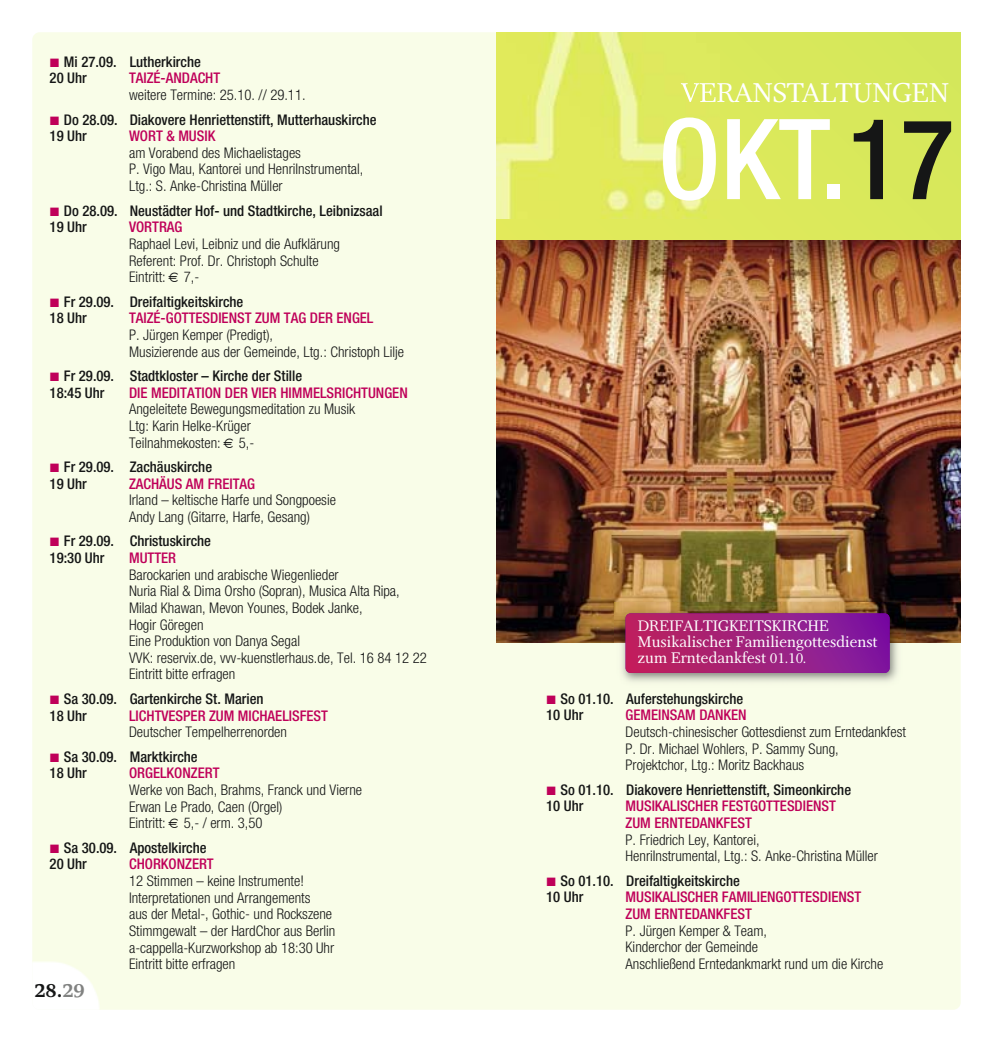
<style>
.page{position:relative;width:993px;height:1042px;background:#fff}
.page>*{position:absolute;margin:0;border:0;box-sizing:border-box;transform-origin:0 0}
.t1{font:500 condensed 112px "Helvetica Neue";color:#fff}
.t2{font:28px "Res Publica";color:#fff}
.t3{font:700 19.25px "Res Publica";color:#151616}
.t4{font:15.75px/15.8px "Res Publica";color:#fff}
.t5{font:300 condensed 14.7px/16.6px "Helvetica Neue";color:#151616}
.t6{font:500 condensed 14.7px/16.6px "Helvetica Neue";color:#151616}
.t7{font:500 condensed 14.7px/16.6px "Helvetica Neue";color:#bf0059}
.s1{font-family:"European Pi Three";font-weight:400;font-stretch:normal;font-size:12.25px;color:#bf0059}
.s2{color:#818281}
.s3{color:#151616}
</style>
<div class="page">
<div style="left:32px;top:32px;width:928px;height:977px;background:#f9fde8;border-radius:7px"></div>
<img style="left:32px;top:962px;width:68px;height:47px">
<img style="left:960px;top:32px;width:1px;height:53px">
<img style="left:496px;top:240px;width:464px;height:402px">
<img style="left:614px;top:602px;width:290px;height:80px">
<div style="left:625px;top:613px;width:264px;height:60px;background:linear-gradient(to right,#c0245a,#7c19a4);border-radius:5px"></div>
<div style="left:496px;top:32px;width:464px;height:208px;background:#d9e95b"></div>
<img style="left:496px;top:32px;width:210px;height:186px">
<img style="left:662px;top:118px;width:54px;height:83px">
<img style="left:680px;top:83px;width:38px;height:19px">
<p class="t6" style="left:50px;top:55px;width:153px"><span class="s1">-</span> Mi 27.09. Lutherkirche<br>20 Uhr</p>
<p class="t7" style="left:129px;top:71px;width:93px">TAIZÉ-ANDACHT</p>
<p class="t5" style="left:129px;top:88px;width:178px">weitere Termine: 25.10. // 29.11.</p>
<p class="t6" style="left:50px;top:112px;width:328px"><span class="s1">-</span> Do 28.09. Diakovere Henriettenstift, Mutterhauskirche<br>19 Uhr</p>
<p class="t7" style="left:129px;top:129px;width:88px">WORT &amp; MUSIK</p>
<p class="t5" style="left:129px;top:146px;width:236px">am Vorabend des Michaelistages<br>P. Vigo Mau, Kantorei und HenriInstrumental,<br>Ltg.: S. Anke-Christina Müller</p>
<p class="t6" style="left:50px;top:203px;width:334px"><span class="s1">-</span> Do 28.09. Neustädter Hof- und Stadtkirche, Leibnizsaal<br>19 Uhr</p>
<p class="t7" style="left:129px;top:220px;width:55px">VORTRAG</p>
<p class="t5" style="left:129px;top:237px;width:212px">Raphael Levi, Leibniz und die Aufklärung<br>Referent: Prof. Dr. Christoph Schulte<br>Eintritt: 7,-</p>
<p class="t6" style="left:50px;top:294px;width:195px"><span class="s1">-</span> Fr 29.09. Dreifaltigkeitskirche<br>18 Uhr</p>
<p class="t7" style="left:129px;top:311px;width:246px">TAIZÉ-GOTTESDIENST ZUM TAG DER ENGEL</p>
<p class="t5" style="left:129px;top:328px;width:276px">P. Jürgen Kemper (Predigt),<br>Musizierende aus der Gemeinde, Ltg.: Christoph Lilje</p>
<p class="t6" style="left:50px;top:369px;width:254px"><span class="s1">-</span> Fr 29.09. Stadtkloster – Kirche der Stille<br>18:45 Uhr</p>
<p class="t7" style="left:129px;top:385px;width:280px">DIE MEDITATION DER VIER HIMMELSRICHTUNGEN</p>
<p class="t5" style="left:129px;top:402px;width:227px">Angeleitete Bewegungsmeditation zu Musik<br>Ltg: Karin Helke-Krüger<br>Teilnahmekosten: 5,-</p>
<p class="t6" style="left:50px;top:460px;width:164px"><span class="s1">-</span> Fr 29.09. Zachäuskirche<br>19 Uhr</p>
<p class="t7" style="left:129px;top:476px;width:127px">ZACHÄUS AM FREITAG</p>
<p class="t5" style="left:129px;top:493px;width:208px">Irland – keltische Harfe und Songpoesie<br>Andy Lang (Gitarre, Harfe, Gesang)</p>
<p class="t6" style="left:50px;top:534px;width:163px"><span class="s1">-</span> Fr 29.09. Christuskirche<br>19:30 Uhr</p>
<p class="t7" style="left:129px;top:551px;width:49px">MUTTER</p>
<p class="t5" style="left:129px;top:567px;width:299px">Barockarien und arabische Wiegenlieder<br>Nuria Rial &amp; Dima Orsho (Sopran), Musica Alta Ripa, Milad Khawan, Mevon Younes, Bodek Janke,<br>Hogir Göregen<br>Eine Produktion von Danya Segal<br>VVK: reservix.de, vvv-kuenstlerhaus.de, Tel. 16 84 12 22<br>Eintritt bitte erfragen</p>
<p class="t6" style="left:50px;top:692px;width:215px"><span class="s1">-</span> Sa 30.09. Gartenkirche St. Marien<br>18 Uhr</p>
<p class="t7" style="left:129px;top:708px;width:200px">LICHTVESPER ZUM MICHAELISFEST</p>
<p class="t5" style="left:129px;top:725px;width:159px">Deutscher Tempelherrenorden</p>
<p class="t6" style="left:50px;top:749px;width:149px"><span class="s1">-</span> Sa 30.09. Marktkirche<br>18 Uhr</p>
<p class="t7" style="left:129px;top:766px;width:92px">ORGELKONZERT</p>
<p class="t5" style="left:129px;top:783px;width:234px">Werke von Bach, Brahms, Franck und Vierne<br>Erwan Le Prado, Caen (Orgel)<br>Eintritt: 5,- / erm. 3,50</p>
<p class="t6" style="left:50px;top:840px;width:158px"><span class="s1">-</span> Sa 30.09. Apostelkirche<br>20 Uhr</p>
<p class="t7" style="left:129px;top:857px;width:86px">CHORKONZERT</p>
<p class="t5" style="left:129px;top:874px;width:208px">12 Stimmen – keine Instrumente!<br>Interpretationen und Arrangements<br>aus der Metal-, Gothic- und Rockszene Stimmgewalt – der HardChor aus Berlin a-cappella-Kurzworkshop ab 18:30 Uhr Eintritt bitte erfragen</p>
<h3 class="t3" style="left:34px;top:982px;width:52px">28.<span class="s2">29</span></h3>
<h2 class="t2" style="left:681px;top:81px;width:269px">VERANSTALTUNGEN</h2>
<h1 class="t1" style="left:658px;top:119px;width:297px">OKT.<span class="s3">17</span></h1>
<p class="t4" style="left:637px;top:619px;width:241px">DREIFALTIGKEITSKIRCHE<br>Musikalischer Familiengottesdienst zum Erntedankfest 01.10.</p>
<p class="t6" style="left:546px;top:691px;width:198px"><span class="s1">-</span> So 01.10. Auferstehungskirche<br>10 Uhr</p>
<p class="t7" style="left:625px;top:708px;width:123px">GEMEINSAM DANKEN</p>
<p class="t5" style="left:625px;top:725px;width:282px">Deutsch-chinesischer Gottesdienst zum Erntedankfest<br>P. Dr. Michael Wohlers, P. Sammy Sung,<br>Projektchor, Ltg.: Moritz Backhaus</p>
<p class="t6" style="left:546px;top:782px;width:306px"><span class="s1">-</span> So 01.10. Diakovere Henriettenstift, Simeonkirche<br>10 Uhr</p>
<p class="t7" style="left:625px;top:799px;width:212px">MUSIKALISCHER FESTGOTTESDIENST<br>ZUM ERNTEDANKFEST</p>
<p class="t5" style="left:625px;top:832px;width:254px">P. Friedrich Ley, Kantorei,<br>HenriInstrumental, Ltg.: S. Anke-Christina Müller</p>
<p class="t6" style="left:546px;top:873px;width:195px"><span class="s1">-</span> So 01.10. Dreifaltigkeitskirche<br>10 Uhr</p>
<p class="t7" style="left:625px;top:890px;width:237px">MUSIKALISCHER FAMILIENGOTTESDIENST<br>ZUM ERNTEDANKFEST</p>
<p class="t5" style="left:625px;top:923px;width:259px">P. Jürgen Kemper &amp; Team,<br>Kinderchor der Gemeinde<br>Anschließend Erntedankmarkt rund um die Kirche</p>
</div>
